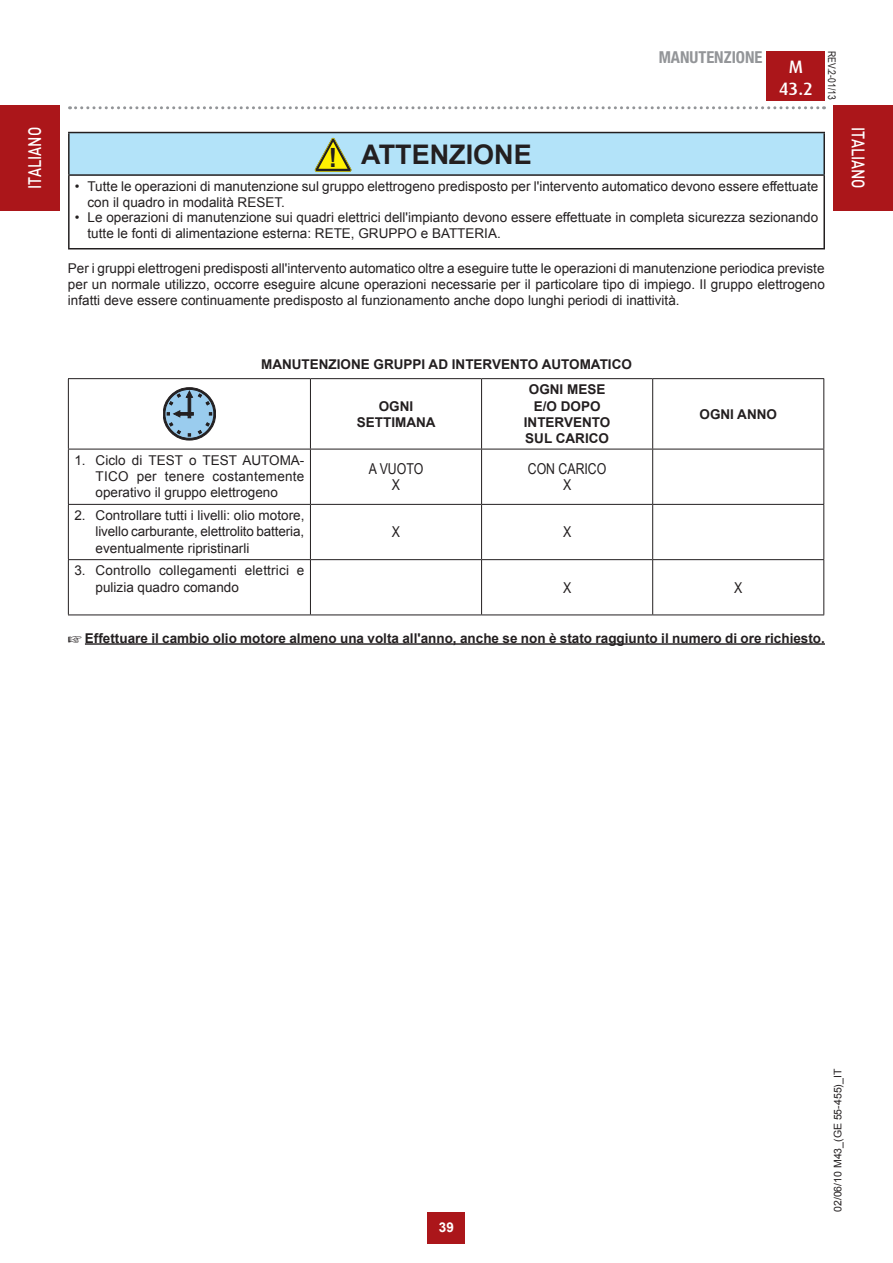
<style>
.page{position:relative;width:893px;height:1263px;background:#fff}
.page>*{position:absolute;margin:0;border:0;box-sizing:border-box;transform-origin:0 0}
.t1{font:700 27px "Arial";color:#231f20}
.t2{font:700 26.55px "Arial";color:#231f20;scale:.95 1}
.t3{font:500 18px "DIN Pro";color:#fff;scale:.8 1}
.t4{font:500 18px/21.6px "Dax";color:#fff;text-align:center}
.t5{font:700 condensed 16.5px "Helvetica Neue LTW1 G";color:#939598}
.t6{font:15px/16.2px "Arial Narrow";color:#231f20;text-align:center}
.t7{font:13.5px/16.2px "Arial";color:#231f20;text-align:justify}
.t8{font:700 13.5px/16.2px "Arial";color:#231f20;text-align:center}
.t9{font:700 13.5px "Arial";color:#fff}
.t10{font:10.5px "Arial";color:#231f20}
.t11{font:10.5px "Arial Narrow";color:#231f20}
</style>
<div class="page">
<div style="left:767px;top:51px;width:58px;height:50px;background:#ab161a"></div>
<svg style="left:70px;top:106px;width:754px;height:3px"></svg>
<div style="left:428px;top:1212px;width:37px;height:31px;background:#ab161a"></div>
<div style="left:0;top:105px;width:60px;height:106px;background:#ab161a"></div>
<div style="left:833px;top:105px;width:60px;height:106px;background:#ab161a"></div>
<hr style="left:85px;top:643px;width:740px;height:2px;background:#231f20">
<div style="left:69px;top:133px;width:755px;height:42px;background:#b3e3f9"></div>
<hr style="left:68px;top:132px;width:757px;height:1px;background:#231f20">
<hr style="left:68px;top:133px;width:2px;height:41px;background:#231f20">
<hr style="left:823px;top:133px;width:2px;height:41px;background:#231f20">
<hr style="left:68px;top:174px;width:757px;height:2px;background:#231f20">
<hr style="left:68px;top:176px;width:2px;height:72px;background:#231f20">
<hr style="left:823px;top:176px;width:2px;height:72px;background:#231f20">
<hr style="left:68px;top:248px;width:757px;height:1px;background:#231f20">
<svg style="left:315px;top:138px;width:37px;height:34px"></svg>
<hr style="left:68px;top:378px;width:242px;height:1px;background:#231f20">
<hr style="left:68px;top:379px;width:1px;height:70px;background:#231f20">
<hr style="left:310px;top:378px;width:172px;height:1px;background:#231f20">
<hr style="left:310px;top:379px;width:1px;height:70px;background:#231f20">
<hr style="left:482px;top:378px;width:171px;height:1px;background:#231f20">
<hr style="left:481px;top:379px;width:1px;height:70px;background:#231f20">
<hr style="left:653px;top:378px;width:171px;height:1px;background:#231f20">
<hr style="left:652px;top:379px;width:1px;height:70px;background:#231f20">
<hr style="left:823px;top:379px;width:1px;height:70px;background:#231f20">
<hr style="left:68px;top:449px;width:242px;height:1px;background:#231f20">
<hr style="left:68px;top:449px;width:1px;height:55px;background:#231f20">
<hr style="left:310px;top:449px;width:172px;height:1px;background:#231f20">
<hr style="left:310px;top:449px;width:1px;height:55px;background:#231f20">
<hr style="left:482px;top:449px;width:171px;height:1px;background:#231f20">
<hr style="left:481px;top:449px;width:1px;height:55px;background:#231f20">
<hr style="left:653px;top:449px;width:171px;height:1px;background:#231f20">
<hr style="left:652px;top:449px;width:1px;height:55px;background:#231f20">
<hr style="left:823px;top:449px;width:1px;height:55px;background:#231f20">
<hr style="left:68px;top:504px;width:242px;height:1px;background:#231f20">
<hr style="left:68px;top:505px;width:1px;height:54px;background:#231f20">
<hr style="left:310px;top:504px;width:172px;height:1px;background:#231f20">
<hr style="left:310px;top:505px;width:1px;height:54px;background:#231f20">
<hr style="left:482px;top:504px;width:171px;height:1px;background:#231f20">
<hr style="left:481px;top:505px;width:1px;height:54px;background:#231f20">
<hr style="left:653px;top:504px;width:171px;height:1px;background:#231f20">
<hr style="left:652px;top:505px;width:1px;height:54px;background:#231f20">
<hr style="left:823px;top:505px;width:1px;height:54px;background:#231f20">
<hr style="left:68px;top:559px;width:242px;height:1px;background:#231f20">
<hr style="left:68px;top:560px;width:1px;height:54px;background:#231f20">
<hr style="left:310px;top:559px;width:172px;height:1px;background:#231f20">
<hr style="left:310px;top:560px;width:1px;height:54px;background:#231f20">
<hr style="left:482px;top:559px;width:171px;height:1px;background:#231f20">
<hr style="left:481px;top:560px;width:1px;height:54px;background:#231f20">
<hr style="left:653px;top:559px;width:171px;height:1px;background:#231f20">
<hr style="left:652px;top:560px;width:1px;height:54px;background:#231f20">
<hr style="left:823px;top:560px;width:1px;height:54px;background:#231f20">
<hr style="left:68px;top:614px;width:242px;height:1px;background:#231f20">
<hr style="left:310px;top:614px;width:172px;height:1px;background:#231f20">
<hr style="left:482px;top:614px;width:171px;height:1px;background:#231f20">
<hr style="left:653px;top:614px;width:171px;height:1px;background:#231f20">
<svg style="left:163px;top:387px;width:53px;height:53px"></svg>
<p class="t5" style="left:659px;top:47px;width:105px">MANUTENZIONE</p>
<p class="t11" style="left:840px;top:51px;width:50px;rotate:90deg">REV.2-01/13</p>
<h3 class="t4" style="left:779px;top:56px;width:36px">M<br>43.2</h3>
<h3 class="t3" style="left:22px;top:189px;width:79px;rotate:-90deg">ITALIANO</h3>
<h3 class="t3" style="left:871px;top:127px;width:79px;rotate:90deg">ITALIANO</h3>
<h1 class="t1" style="left:361px;top:136px;width:172px">ATTENZIONE</h1>
<p class="t7" style="left:88px;top:178px;width:732px;line-height:15.8px;text-indent:-13px">• Tutte le operazioni di manutenzione sul gruppo elettrogeno predisposto per l'intervento automatico devono essere effettuate con il quadro in modalità RESET.</p>
<p class="t7" style="left:88px;top:210px;width:732px;line-height:15.8px;text-indent:-13px">• Le operazioni di manutenzione sui quadri elettrici dell'impianto devono essere effettuate in completa sicurezza sezionando tutte le fonti di alimentazione esterna: RETE, GRUPPO e BATTERIA.</p>
<h2 class="t2" style="left:329px;top:141px;width:10px">!</h2>
<p class="t7" style="left:68px;top:261px;width:758px;line-height:15.8px">Per i gruppi elettrogeni predisposti all'intervento automatico oltre a eseguire tutte le operazioni di manutenzione periodica previste per un normale utilizzo, occorre eseguire alcune operazioni necessarie per il particolare tipo di impiego. Il gruppo elettrogeno infatti deve essere continuamente predisposto al funzionamento anche dopo lunghi periodi di inattività.</p>
<p class="t8" style="left:261px;top:357px;width:372px">MANUTENZIONE GRUPPI AD INTERVENTO AUTOMATICO</p>
<p class="t8" style="left:357px;top:398px;width:80px">OGNI<br>SETTIMANA</p>
<p class="t8" style="left:524px;top:382px;width:88px">OGNI MESE<br>E/O DOPO<br>INTERVENTO<br>SUL CARICO</p>
<p class="t7" style="left:96px;top:452px;width:210px;text-indent:-21px">1. Ciclo di TEST o TEST AUTOMA-TICO per tenere costantemente operativo il gruppo elettrogeno</p>
<p class="t6" style="left:369px;top:460px;width:56px">A VUOTO<br>X</p>
<p class="t6" style="left:528px;top:460px;width:80px">CON CARICO<br>X</p>
<p class="t7" style="left:96px;top:507px;width:210px;text-indent:-21px">2. Controllare tutti i livelli: olio motore, livello carburante, elettrolito batteria, eventualmente ripristinarli</p>
<p class="t6" style="left:392px;top:523px;width:10px">X</p>
<p class="t6" style="left:563px;top:523px;width:10px">X</p>
<p class="t8" style="left:699px;top:406px;width:79px">OGNI ANNO</p>
<p class="t7" style="left:96px;top:563px;width:210px;text-indent:-21px">3. Controllo collegamenti elettrici e pulizia quadro comando</p>
<p class="t6" style="left:563px;top:579px;width:10px">X</p>
<p class="t6" style="left:734px;top:579px;width:10px">X</p>
<p class="t8" style="left:85px;top:630px;width:741px">Effettuare il cambio olio motore almeno una volta all'anno, anche se non è stato raggiunto il numero di ore richiesto.</p>
<p class="t9" style="left:439px;top:1219px;width:17px">39</p>
<p class="t10" style="left:831px;top:1212px;width:144px;rotate:-90deg">02/06/10 M43_(GE 55-455)_IT</p>
</div>
